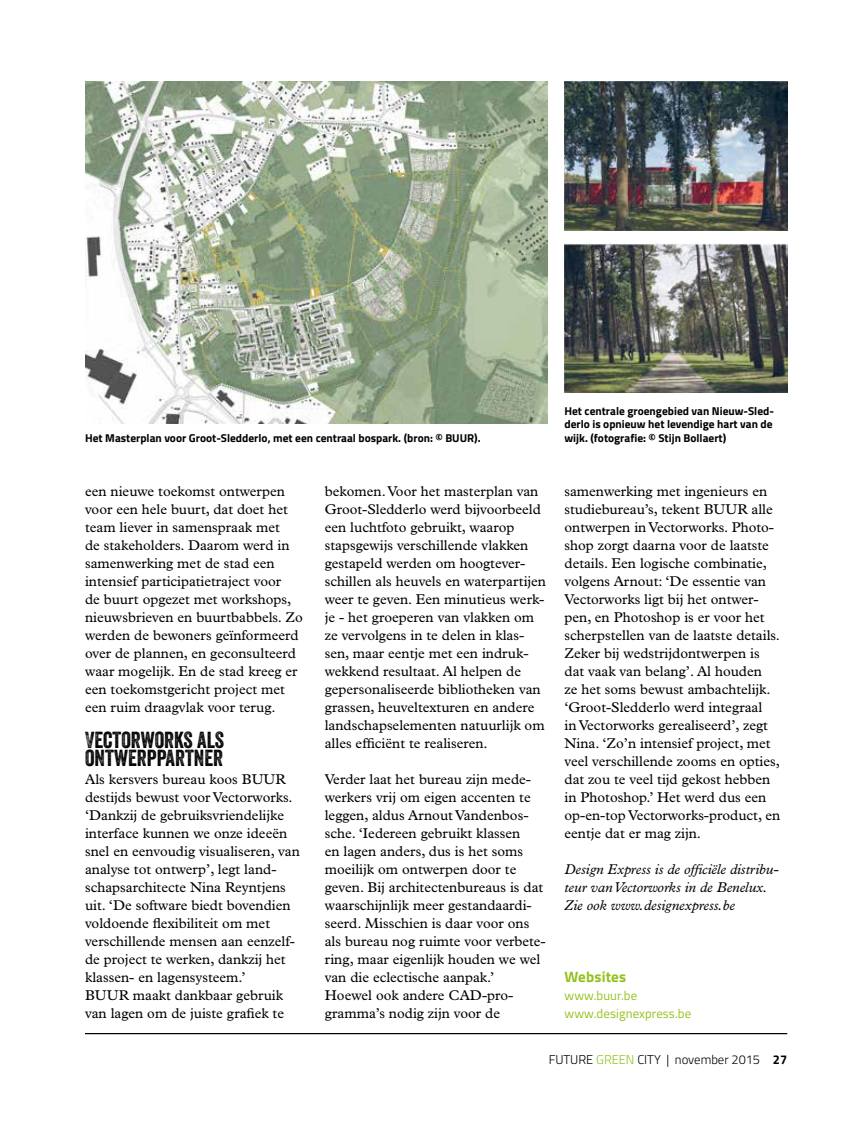
<style>
.page{position:relative;width:851px;height:1127px;background:#fff}
.page>*{position:absolute;margin:0;border:0;box-sizing:border-box;transform-origin:0 0}
.t1{font:22.5px/18px "Veneer Two";color:#000}
.t2{font:700 15px "Titillium";letter-spacing:.01em;color:#95c11f}
.t3{font:14.25px/18px "Plantin Std";color:#000}
.t4{font:italic 14.25px/18px "Plantin Std";color:#000}
.t5{font:12.75px/18px "Titillium";letter-spacing:.01em;color:#95c11f}
.t6{font:300 12.75px "Titillium";color:#000}
.t7{font:700 11.4px/13.5px "Titillium";color:#000}
.s1{color:#95c11f}
.s2{font-family:"Titillium Bold Upright";font-weight:400}
</style>
<div class="page">
<img style="left:85px;top:82px;width:462px;height:342px">
<hr style="left:85px;top:1033px;width:702px;height:1px;background:#000">
<img style="left:564px;top:82px;width:223px;height:148px">
<img style="left:564px;top:244px;width:223px;height:149px">
<p class="t7" style="left:85px;top:430px;width:397px">Het Masterplan voor Groot-Sledderlo, met een centraal bospark. (bron: © BUUR).</p>
<p class="t3" style="left:85px;top:482px;width:219px">een nieuwe toekomst ontwerpen voor een hele buurt, dat doet het team liever in samenspraak met<br>de stakeholders. Daarom werd in samenwerking met de stad een intensief participatietraject voor<br>de buurt opgezet met workshops, nieuwsbrieven en buurtbabbels. Zo werden de bewoners geïnformeerd over de plannen, en geconsulteerd waar mogelijk. En de stad kreeg er een toekomstgericht project met een ruim draagvlak voor terug.</p>
<h1 class="t1" style="left:85px;top:731px;width:140px">VECTORWORKS ALS<br>ONTWERPPARTNER</h1>
<p class="t3" style="left:85px;top:770px;width:216px">Als kersvers bureau koos BUUR destijds bewust voor Vectorworks. ‘Dankzij de gebruiksvriendelijke interface kunnen we onze ideeën snel en eenvoudig visualiseren, van analyse tot ontwerp’, legt land&shy;schapsarchitecte Nina Reyntjens uit. ‘De software biedt bovendien voldoende flexibiliteit om met verschillende mensen aan eenzelf&shy;de project te werken, dankzij het klassen- en lagensysteem.’<br>BUUR maakt dankbaar gebruik van lagen om de juiste grafiek te</p>
<p class="t3" style="left:325px;top:482px;width:223px">bekomen. Voor het masterplan van Groot-Sledderlo werd bijvoorbeeld een luchtfoto gebruikt, waarop stapsgewijs verschillende vlakken gestapeld werden om hoogtever&shy;schillen als heuvels en waterpartijen weer te geven. Een minutieus werk&shy;je - het groeperen van vlakken om ze vervolgens in te delen in klas&shy;sen, maar eentje met een indruk&shy;wekkend resultaat. Al helpen de gepersonaliseerde bibliotheken van grassen, heuveltexturen en andere landschapselementen natuurlijk om alles efficiënt te realiseren.</p>
<p class="t3" style="left:325px;top:770px;width:222px">Verder laat het bureau zijn mede&shy;werkers vrij om eigen accenten te leggen, aldus Arnout Vandenbos&shy;sche. ‘Iedereen gebruikt klassen<br>en lagen anders, dus is het soms moeilijk om ontwerpen door te geven. Bij architectenbureaus is dat waarschijnlijk meer gestandaardi&shy;seerd. Misschien is daar voor ons als bureau nog ruimte voor verbete&shy;ring, maar eigenlijk houden we wel van die eclectische aanpak.’<br>Hoewel ook andere CAD-pro&shy;gramma’s nodig zijn voor de</p>
<p class="t7" style="left:564px;top:403px;width:211px">Het centrale groengebied van Nieuw-Sled&shy;derlo is opnieuw het levendige hart van de wijk. (fotografie: © Stijn Bollaert)</p>
<p class="t3" style="left:564px;top:482px;width:217px">samenwerking met ingenieurs en studiebureau’s, tekent BUUR alle ontwerpen in Vectorworks. Photo&shy;shop zorgt daarna voor de laatste details. Een logische combinatie, volgens Arnout: ‘De essentie van Vectorworks ligt bij het ontwer&shy;pen, en Photoshop is er voor het scherpstellen van de laatste details.<br>Zeker bij wedstrijdontwerpen is dat vaak van belang’. Al houden<br>ze het soms bewust ambachtelijk. ‘Groot-Sledderlo werd integraal<br>in Vectorworks gerealiseerd’, zegt Nina. ‘Zo’n intensief project, met veel verschillende zooms en opties, dat zou te veel tijd gekost hebben in Photoshop.’ Het werd dus een op-en-top Vectorworks-product, en eentje dat er mag zijn.</p>
<p class="t4" style="left:564px;top:860px;width:215px">Design Express is de officiële distribu&shy;teur van Vectorworks in de Benelux.<br>Zie ook www.designexpress.be</p>
<p class="t2" style="left:564px;top:965px;width:63px">Websites</p>
<p class="t5" style="left:564px;top:986px;width:128px">www.buur.be www.designexpress.be</p>
<p class="t6" style="left:548px;top:1050px;width:240px">FUTURE <span class="s1">GREEN</span> CITY | november 2015 <span class="s2">27</span></p>
</div>
